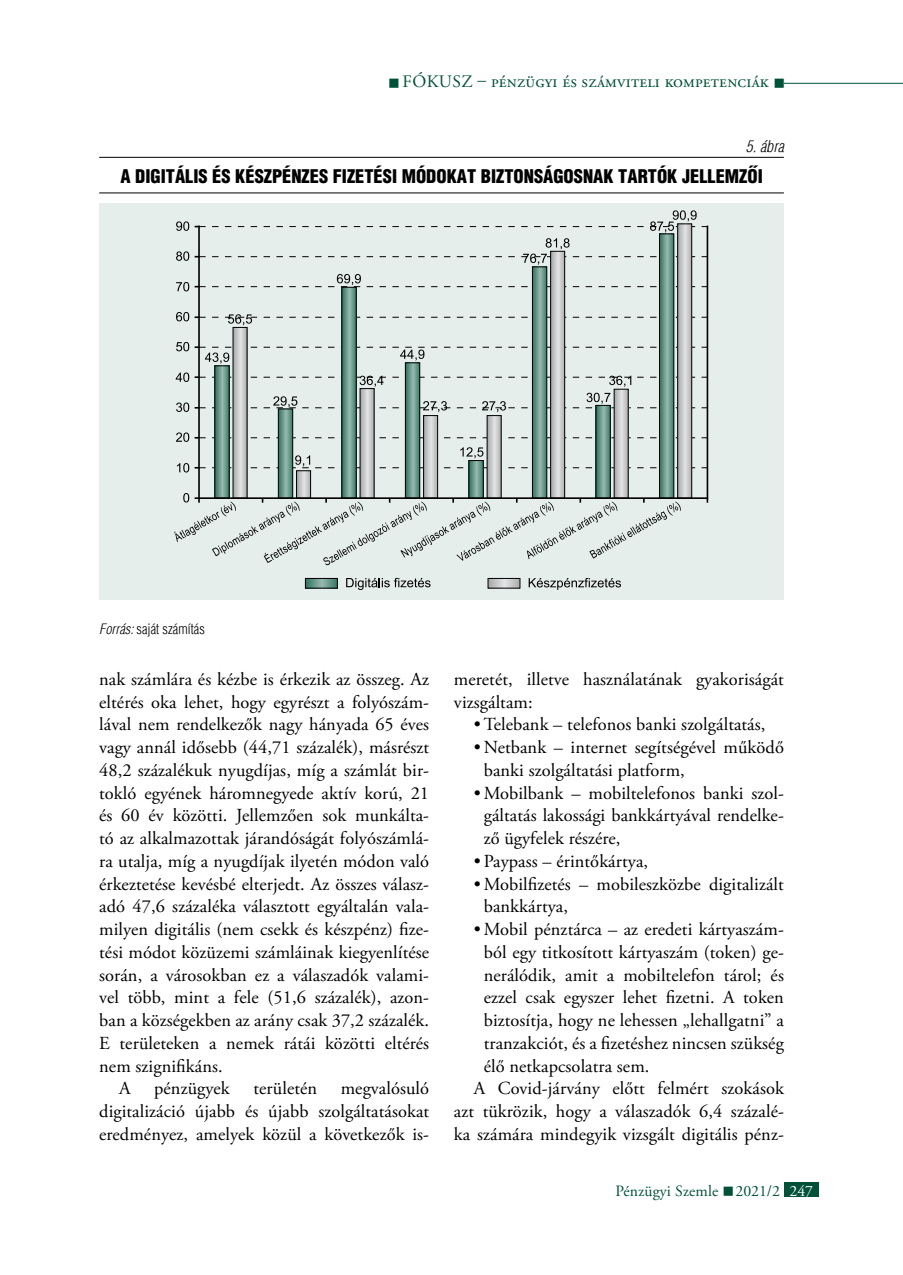
<style>
.page{position:relative;width:903px;height:1275px;background:#fff}
.page>*{position:absolute;margin:0;border:0;box-sizing:border-box;transform-origin:0 0}
.t1{font:18.38px/22.8px "Adobe Garamond Pro";letter-spacing:.005em;color:#000}
.t2{font:900 condensed 18.38px "H Helvetica";color:#000}
.t3{font:17.5px "Adobe Garamond Pro";letter-spacing:.01em;color:#005138}
.t4{font:15.75px "Adobe Garamond Pro";color:#005138}
.t5{font:italic 300 condensed 15.75px "H Helvetica";color:#000}
.t6{font:300 condensed 14px "H Helvetica";color:#000}
.s1{font-style:italic}
.s2{color:#fff}
</style>
<div class="page">
<hr style="left:784px;top:83px;width:119px;height:1px;background:#005138">
<div style="left:784px;top:1182px;width:35px;height:15px;background:#005138"></div>
<hr style="left:99px;top:157px;width:685px;height:1px;background:#000">
<hr style="left:99px;top:192px;width:685px;height:1px;background:#000">
<div style="left:99px;top:203px;width:685px;height:397px;background:#e6eeeb"></div>
<svg style="left:195px;top:437px;width:512px;height:2px"></svg>
<hr style="left:198px;top:226px;width:2px;height:272px;background:#000">
<hr style="left:707px;top:226px;width:1px;height:272px;background:#000">
<svg style="left:661px;top:236px;width:11px;height:257px"></svg>
<div style="left:659px;top:234px;width:15px;height:264px;border:1px solid #000"></div>
<svg style="left:598px;top:412px;width:10px;height:81px"></svg>
<svg style="left:534px;top:269px;width:11px;height:224px"></svg>
<div style="left:532px;top:267px;width:15px;height:231px;border:1px solid #000"></div>
<svg style="left:471px;top:469px;width:10px;height:24px"></svg>
<svg style="left:407px;top:365px;width:11px;height:128px"></svg>
<div style="left:405px;top:363px;width:15px;height:135px;border:1px solid #000"></div>
<svg style="left:344px;top:289px;width:10px;height:204px"></svg>
<svg style="left:280px;top:412px;width:11px;height:81px"></svg>
<div style="left:278px;top:409px;width:15px;height:89px;border:1px solid #000"></div>
<svg style="left:217px;top:368px;width:10px;height:125px"></svg>
<svg style="left:679px;top:232px;width:11px;height:264px;background:#cbcccd"></svg>
<div style="left:677px;top:224px;width:15px;height:274px;border:1px solid #000"></div>
<svg style="left:616px;top:391px;width:10px;height:102px"></svg>
<div style="left:614px;top:389px;width:14px;height:109px;border:1px solid #000"></div>
<svg style="left:552px;top:265px;width:11px;height:228px"></svg>
<div style="left:550px;top:251px;width:15px;height:247px;border:1px solid #000"></div>
<svg style="left:489px;top:417px;width:10px;height:76px"></svg>
<svg style="left:425px;top:417px;width:11px;height:76px"></svg>
<div style="left:423px;top:415px;width:15px;height:83px;border:1px solid #000"></div>
<svg style="left:362px;top:390px;width:10px;height:103px"></svg>
<svg style="left:298px;top:472px;width:11px;height:21px"></svg>
<div style="left:296px;top:470px;width:15px;height:28px;border:1px solid #000"></div>
<svg style="left:235px;top:329px;width:10px;height:164px"></svg>
<hr style="left:199px;top:497px;width:508px;height:2px;background:#000">
<svg style="left:195px;top:274px;width:512px;height:13px"></svg>
<svg style="left:195px;top:346px;width:512px;height:18px"></svg>
<svg style="left:195px;top:314px;width:512px;height:11px"></svg>
<svg style="left:195px;top:447px;width:512px;height:22px"></svg>
<svg style="left:195px;top:393px;width:512px;height:19px"></svg>
<svg style="left:195px;top:238px;width:512px;height:27px"></svg>
<svg style="left:195px;top:376px;width:512px;height:11px"></svg>
<svg style="left:195px;top:210px;width:512px;height:22px"></svg>
<svg style="left:177px;top:463px;width:12px;height:9px"></svg>
<svg style="left:176px;top:432px;width:13px;height:10px"></svg>
<svg style="left:176px;top:402px;width:13px;height:10px"></svg>
<svg style="left:176px;top:373px;width:13px;height:9px"></svg>
<svg style="left:176px;top:342px;width:13px;height:9px"></svg>
<svg style="left:176px;top:312px;width:13px;height:9px"></svg>
<svg style="left:176px;top:282px;width:13px;height:9px"></svg>
<svg style="left:176px;top:251px;width:13px;height:10px"></svg>
<svg style="left:176px;top:221px;width:13px;height:10px"></svg>
<svg style="left:174px;top:493px;width:507px;height:72px"></svg>
<svg style="left:346px;top:578px;width:84px;height:12px"></svg>
<svg style="left:529px;top:578px;width:92px;height:12px"></svg>
<svg style="left:307px;top:580px;width:29px;height:6px"></svg>
<div style="left:305px;top:578px;width:33px;height:10px;border:1px solid #000"></div>
<svg style="left:490px;top:580px;width:28px;height:6px"></svg>
<div style="left:488px;top:578px;width:32px;height:10px;border:1px solid #000"></div>
<p class="t3" style="left:388px;top:71px;width:399px">■ fókusz – pénzügyi és számviteli kompetenciák ■</p>
<p class="t5" style="left:746px;top:137px;width:40px">5. ábra</p>
<p class="t2" style="left:120px;top:164px;width:644px">A DIGITÁLIS ÉS KÉSZPÉNZES FIZETÉSI MÓDOKAT BIZTONSÁGOSNAK TARTÓK JELLEMZŐI</p>
<p class="t6" style="left:99px;top:620px;width:107px"><span class="s1">Forrás:</span> saját számítás</p>
<p class="t1" style="left:99px;top:668px;width:331px">nak számlára és kézbe is érkezik az összeg. Az</p>
<p class="t1" style="left:99px;top:691px;width:331px">eltérés oka lehet, hogy egyrészt a folyószám-</p>
<p class="t1" style="left:99px;top:714px;width:331px">lával nem rendelkezők nagy hányada 65 éves</p>
<p class="t1" style="left:99px;top:737px;width:331px">vagy annál idősebb (44,71 százalék), másrészt</p>
<p class="t1" style="left:99px;top:759px;width:331px">48,2 százalékuk nyugdíjas, míg a számlát bir-</p>
<p class="t1" style="left:99px;top:782px;width:331px">tokló egyének háromnegyede aktív korú, 21</p>
<p class="t1" style="left:99px;top:805px;width:331px">és 60 év közötti. Jellemzően sok munkálta-</p>
<p class="t1" style="left:99px;top:828px;width:331px">tó az alkalmazottak járandóságát folyószámlá-</p>
<p class="t1" style="left:99px;top:850px;width:331px">ra utalja, míg a nyugdíjak ilyetén módon való</p>
<p class="t1" style="left:99px;top:873px;width:331px">érkeztetése kevésbé elterjedt. Az összes válasz-</p>
<p class="t1" style="left:99px;top:896px;width:331px">adó 47,6 százaléka választott egyáltalán vala-</p>
<p class="t1" style="left:99px;top:919px;width:331px">milyen digitális (nem csekk és készpénz) fize-</p>
<p class="t1" style="left:99px;top:941px;width:331px">tési módot közüzemi számláinak kiegyenlítése</p>
<p class="t1" style="left:99px;top:964px;width:331px">során, a városokban ez a válaszadók valami-</p>
<p class="t1" style="left:99px;top:987px;width:331px">vel több, mint a fele (51,6 százalék), azon-</p>
<p class="t1" style="left:99px;top:1010px;width:331px">ban a községekben az arány csak 37,2 százalék.</p>
<p class="t1" style="left:99px;top:1032px;width:331px">E területeken a nemek rátái közötti eltérés</p>
<p class="t1" style="left:99px;top:1055px;width:125px">nem szignifikáns.</p>
<p class="t1" style="left:119px;top:1078px;width:13px">A</p>
<p class="t1" style="left:154px;top:1078px;width:77px">pénzügyek</p>
<p class="t1" style="left:253px;top:1078px;width:65px">területén</p>
<p class="t1" style="left:99px;top:1078px;width:331px;text-align:justify;text-indent:242px">megvalósuló digitalizáció újabb és újabb szolgáltatásokat eredményez, amelyek közül a következők is-</p>
<p class="t1" style="left:454px;top:668px;width:331px">meretét, illetve használatának gyakoriságát vizsgáltam:</p>
<p class="t1" style="left:474px;top:714px;width:293px">• Telebank – telefonos banki szolgáltatás,</p>
<p class="t1" style="left:484px;top:737px;width:302px;text-indent:-10px">• Netbank – internet segítségével működő banki szolgáltatási platform,</p>
<p class="t1" style="left:484px;top:782px;width:302px;text-align:justify;text-indent:-10px">• Mobilbank – mobiltelefonos banki szol&shy;gáltatás lakossági bankkártyával rendelke&shy;ző ügyfelek részére,</p>
<p class="t1" style="left:474px;top:850px;width:176px">• Paypass – érintőkártya,</p>
<p class="t1" style="left:484px;top:873px;width:302px;text-indent:-10px">• Mobilfizetés – mobileszközbe digitalizált bankkártya,</p>
<p class="t1" style="left:474px;top:919px;width:312px">• Mobil pénztárca – az eredeti kártyaszám-</p>
<p class="t1" style="left:484px;top:941px;width:302px">ból egy titkosított kártyaszám (token) ge-</p>
<p class="t1" style="left:484px;top:964px;width:302px">nerálódik, amit a mobiltelefon tárol; és</p>
<p class="t1" style="left:484px;top:987px;width:302px">ezzel csak egyszer lehet fizetni. A token</p>
<p class="t1" style="left:484px;top:1010px;width:302px">biztosítja, hogy ne lehessen „lehallgatni” a</p>
<p class="t1" style="left:484px;top:1032px;width:302px">tranzakciót, és a fizetéshez nincsen szükség</p>
<p class="t1" style="left:484px;top:1055px;width:167px">élő netkapcsolatra sem.</p>
<p class="t1" style="left:474px;top:1078px;width:312px">A Covid-járvány előtt felmért szokások</p>
<p class="t1" style="left:454px;top:1101px;width:331px">azt tükrözik, hogy a válaszadók 6,4 százalé-</p>
<p class="t1" style="left:454px;top:1123px;width:331px">ka számára mindegyik vizsgált digitális pénz-</p>
<p class="t4" style="left:615px;top:1181px;width:199px">Pénzügyi Szemle ■ 2021/2 <span class="s2">247</span></p>
</div>
